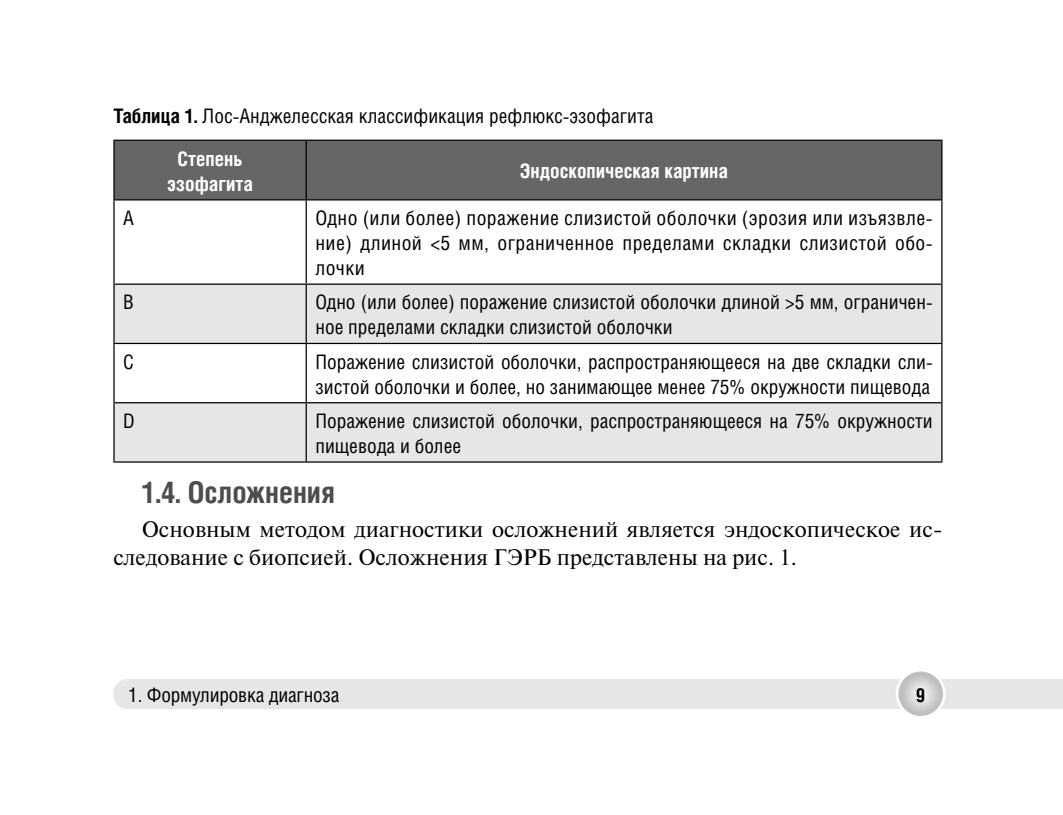
<style>
.page{position:relative;width:1063px;height:815px;background:#fff}
.page>*{position:absolute;margin:0;border:0;box-sizing:border-box;transform-origin:0 0}
.t1{font:700 30px "Helios Cond C";color:#4d4d4d}
.t2{font:22.5px/27.5px "Newton";color:#000}
.t3{font:20px/25px "Helios Cond C";color:#000}
.t4{font:700 20px "Helios Cond C";color:#fff}
.t5{font:700 19.25px "Helios Cond C";color:#000}
.s1{font-weight:700}
.s2{font-weight:700;color:#fff}
</style>
<div class="page">
<div style="left:113px;top:679px;width:950px;height:30px;background:#e6e6e6"></div>
<svg style="left:897px;top:670px;width:47px;height:47px;background:#d1d1d1"></svg>
<div style="left:896px;top:669px;width:50px;height:50px;border:3px solid #fff;border-radius:50%"></div>
<div style="left:115px;top:141px;width:826px;height:58px;background:#666"></div>
<svg style="left:115px;top:285px;width:826px;height:176px;fill:#e6e6e6"></svg>
<hr style="left:306px;top:141px;width:1px;height:58px;background:#000">
<hr style="left:306px;top:201px;width:1px;height:83px;background:#000">
<hr style="left:306px;top:285px;width:1px;height:58px;background:#000">
<hr style="left:306px;top:344px;width:1px;height:58px;background:#000">
<hr style="left:306px;top:403px;width:1px;height:58px;background:#000">
<hr style="left:113px;top:201px;width:2px;height:83px;background:#000">
<hr style="left:941px;top:201px;width:2px;height:83px;background:#000">
<hr style="left:113px;top:140px;width:193px;height:1px;background:#000">
<hr style="left:113px;top:141px;width:2px;height:58px;background:#000">
<hr style="left:306px;top:140px;width:637px;height:1px;background:#000">
<hr style="left:941px;top:141px;width:2px;height:58px;background:#000">
<hr style="left:113px;top:199px;width:830px;height:2px;background:#000">
<hr style="left:113px;top:344px;width:2px;height:58px;background:#000">
<hr style="left:941px;top:344px;width:2px;height:58px;background:#000">
<hr style="left:113px;top:284px;width:193px;height:1px;background:#000">
<hr style="left:113px;top:285px;width:2px;height:58px;background:#000">
<hr style="left:306px;top:284px;width:637px;height:1px;background:#000">
<hr style="left:941px;top:285px;width:2px;height:58px;background:#000">
<hr style="left:113px;top:343px;width:830px;height:1px;background:#000">
<hr style="left:113px;top:402px;width:193px;height:1px;background:#000">
<hr style="left:113px;top:403px;width:2px;height:58px;background:#000">
<hr style="left:306px;top:402px;width:637px;height:1px;background:#000">
<hr style="left:941px;top:403px;width:2px;height:58px;background:#000">
<hr style="left:113px;top:461px;width:830px;height:2px;background:#000">
<p class="t3" style="left:178px;top:96px;width:477px;line-height:43.2px;text-indent:-64px"><span class="s1">Таблица 1.</span> Лос-Анджелесская классификация рефлюкс-эзофагита<br><span class="s2">Степень</span></p>
<p class="t4" style="left:167px;top:176px;width:88px">эзофагита</p>
<p class="t4" style="left:520px;top:164px;width:210px">Эндоскопическая картина</p>
<p class="t3" style="left:123px;top:207px;width:12px">А</p>
<p class="t3" style="left:315px;top:207px;width:619px;text-align:justify">Одно (или более) поражение слизистой оболочки (эрозия или изъязвле&shy;ние) длиной &lt;5 мм, ограниченное пределами складки слизистой обо&shy;лочки</p>
<p class="t3" style="left:123px;top:291px;width:12px">В</p>
<p class="t3" style="left:315px;top:291px;width:619px">Одно (или более) поражение слизистой оболочки длиной &gt;5 мм, ограничен&shy;ное пределами складки слизистой оболочки</p>
<p class="t3" style="left:123px;top:351px;width:12px">С</p>
<p class="t3" style="left:315px;top:351px;width:619px">Поражение слизистой оболочки, распространяющееся на две складки сли&shy;зистой оболочки и более, но занимающее менее 75% окружности пищевода</p>
<p class="t3" style="left:123px;top:410px;width:13px">D</p>
<p class="t3" style="left:315px;top:410px;width:619px">Поражение слизистой оболочки, распространяющееся на 75% окружности пищевода и более</p>
<p class="t1" style="left:142px;top:481px;width:195px">1.4. Осложнения</p>
<p class="t2" style="left:113px;top:518px;width:831px;text-indent:28px">Основным методом диагностики осложнений является эндоскопическое ис&shy;следование с биопсией. Осложнения ГЭРБ представлены на рис. 1.</p>
<p class="t3" style="left:128px;top:684px;width:213px">1. Формулировка диагноза</p>
<p class="t5" style="left:916px;top:688px;width:11px">9</p>
</div>
